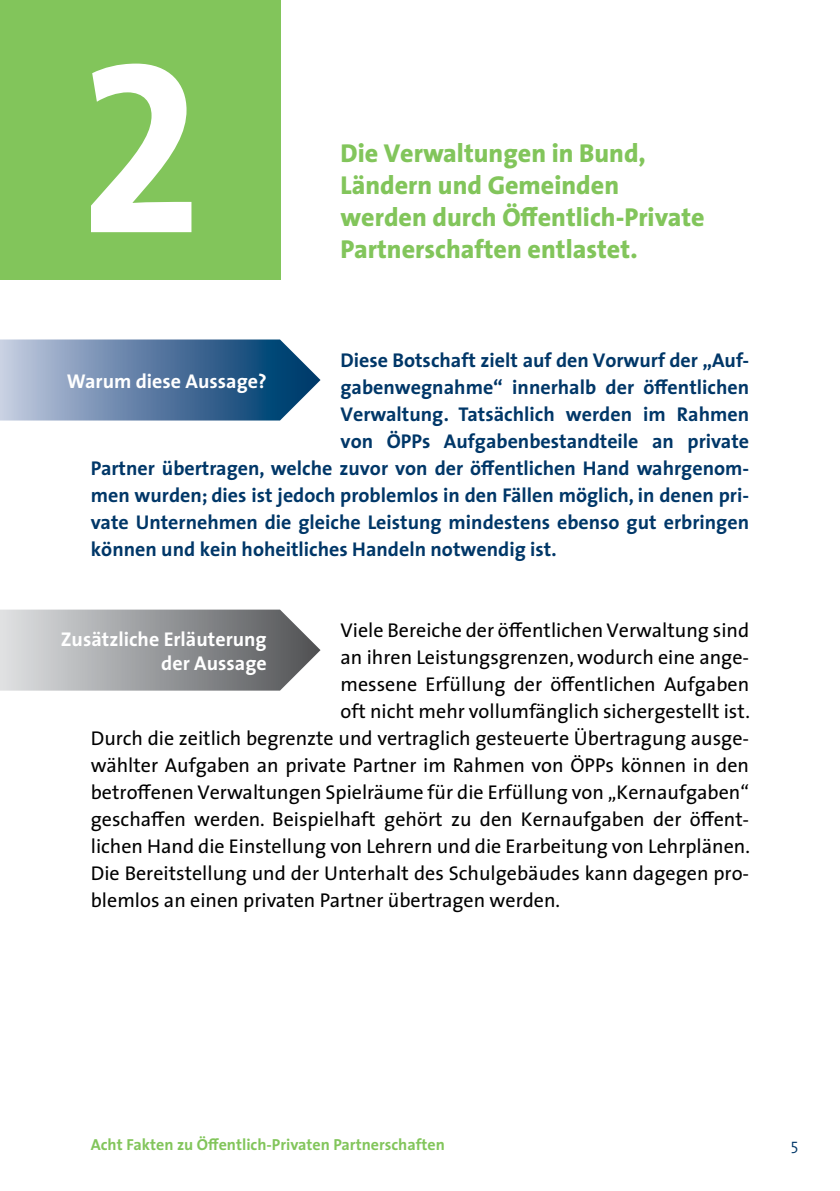
<style>
.page{position:relative;width:840px;height:1191px;background:#fff}
.page>*{position:absolute;margin:0;border:0;box-sizing:border-box;transform-origin:0 0}
.t1{font:246px "The Sans Bold Caps";color:#fff}
.t2{font:800 26px/32px "The Sans";color:#82c55b}
.t3{font:20px "The Sans";color:#000}
.t4{font:700 20px "The Sans";color:#003768}
.t5{font:700 20px/24px "The Sans";color:#fff;text-align:right}
.t6{font:700 16px "The Sans";color:#82c55b}
.t7{font:300 16px "The Sans";color:#003768}
</style>
<div class="page">
<svg style="left:0;top:339px;width:320px;height:81px;background:#6787aa"></svg>
<div style="left:0;top:0;width:280px;height:280px;background:#82c55b"></div>
<svg style="left:0;top:609px;width:320px;height:81px;background:#a2a3a5"></svg>
<h1 class="t1" style="left:79px;top:-57px;width:124px">2</h1>
<h2 class="t2" style="left:340px;top:137px;width:365px">Die Verwaltungen in Bund,<br>Ländern und Gemeinden werden durch Öffentlich-Private<br>Partnerschaften entlastet.</h2>
<p class="t4" style="left:340px;top:343px;width:410px">Diese Botschaft zielt auf den Vorwurf der „Auf-</p>
<p class="t4" style="left:340px;top:370px;width:410px">gabenwegnahme“ innerhalb der öffentlichen</p>
<p class="t4" style="left:340px;top:397px;width:410px">Verwaltung. Tatsächlich werden im Rahmen</p>
<p class="t4" style="left:340px;top:424px;width:410px">von ÖPPs Aufgabenbestandteile an private</p>
<p class="t4" style="left:91px;top:451px;width:659px">Partner übertragen, welche zuvor von der öffentlichen Hand wahrgenom-</p>
<p class="t4" style="left:91px;top:478px;width:659px">men wurden; dies ist jedoch problemlos in den Fällen möglich, in denen pri-</p>
<p class="t4" style="left:91px;top:505px;width:659px">vate Unternehmen die gleiche Leistung mindestens ebenso gut erbringen</p>
<p class="t4" style="left:91px;top:532px;width:467px">können und kein hoheitliches Handeln notwendig ist.</p>
<p class="t5" style="left:67px;top:368px;width:201px">Warum diese Aussage?</p>
<p class="t3" style="left:340px;top:613px;width:410px">Viele Bereiche der öffentlichen Verwaltung sind</p>
<p class="t3" style="left:340px;top:640px;width:410px">an ihren Leistungsgrenzen, wodurch eine ange-</p>
<p class="t3" style="left:340px;top:667px;width:410px">messene Erfüllung der öffentlichen Aufgaben</p>
<p class="t3" style="left:340px;top:694px;width:410px">oft nicht mehr vollumfänglich sichergestellt ist.</p>
<p class="t3" style="left:91px;top:721px;width:659px">Durch die zeitlich begrenzte und vertraglich gesteuerte Übertragung ausge-</p>
<p class="t3" style="left:91px;top:748px;width:659px">wählter Aufgaben an private Partner im Rahmen von ÖPPs können in den</p>
<p class="t3" style="left:91px;top:775px;width:659px">betroffenen Verwaltungen Spielräume für die Erfüllung von „Kernaufgaben“</p>
<p class="t3" style="left:91px;top:802px;width:657px">geschaffen werden. Beispielhaft gehört zu den Kernaufgaben der öffent-</p>
<p class="t3" style="left:91px;top:829px;width:660px">lichen Hand die Einstellung von Lehrern und die Erarbeitung von Lehrplänen.</p>
<p class="t3" style="left:91px;top:856px;width:659px">Die Bereitstellung und der Unterhalt des Schulgebäudes kann dagegen pro-</p>
<p class="t3" style="left:91px;top:883px;width:470px">blemlos an einen privaten Partner übertragen werden.</p>
<p class="t5" style="left:61px;top:626px;width:207px">Zusätzliche Erläuterung der Aussage</p>
<p class="t6" style="left:91px;top:1131px;width:355px">Acht Fakten zu Öffentlich-Privaten Partnerschaften</p>
<p class="t7" style="left:790px;top:1131px;width:9px">5</p>
</div>
